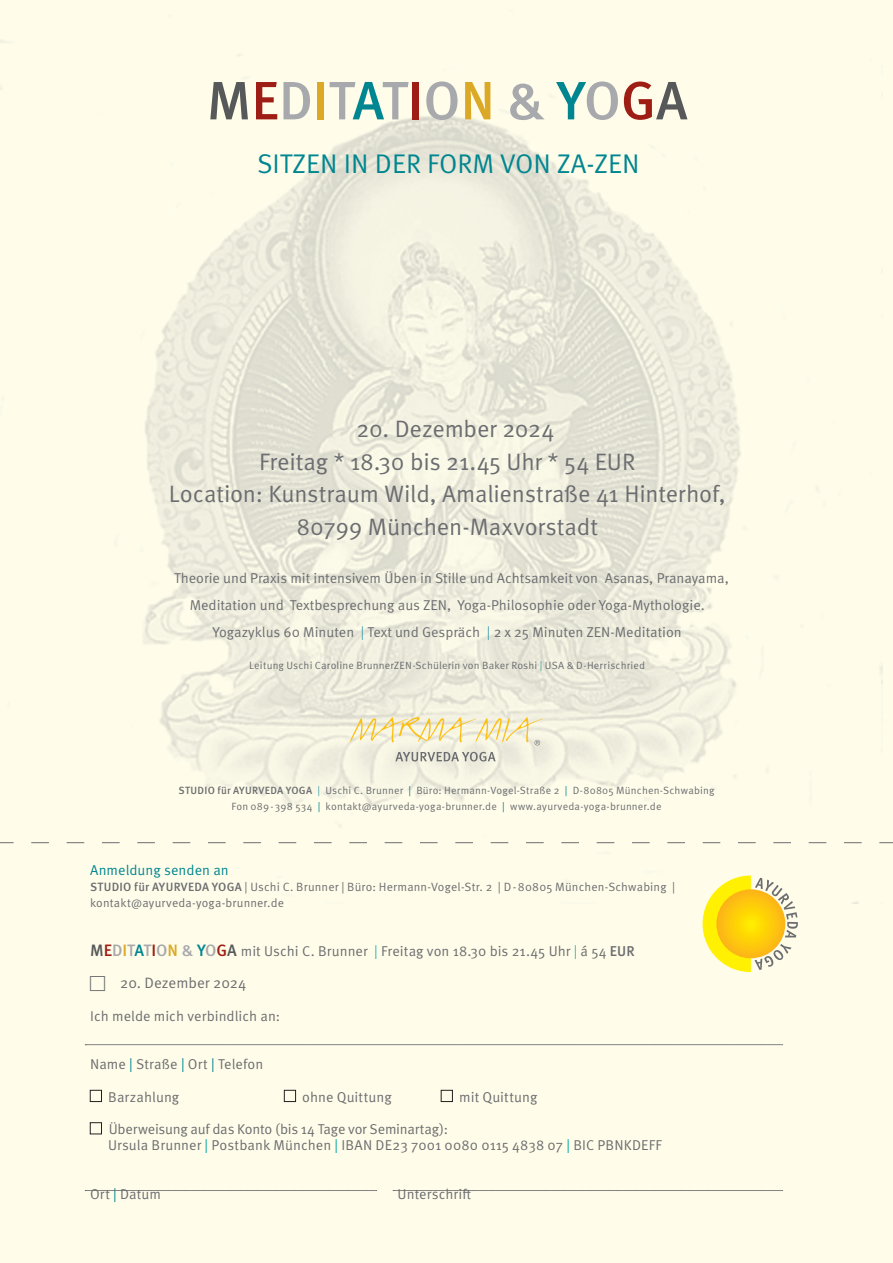
<style>
.page{position:relative;width:893px;height:1263px;background:#fff}
.page>*{position:absolute;margin:0;border:0;box-sizing:border-box;transform-origin:0 0}
.Block_Text{font:500 54px "Meta OT";color:#a8a9ad}
.Block_Text-2{font:27px "Meta OT Norm";color:#008690}
.Block_Text-3{font:23.7px/32.4px "Meta OT Norm";letter-spacing:-.01em;color:#6c6d70;text-align:center}
.Block_Text-4{font:15px "Meta OT Norm";color:#6c6d70}
.Block_Text-5{font:14.25px "Meta OT Norm";color:#6c6d70}
.Block_Text-6{font:14.25px "Meta OT Norm";color:#008690}
.Block_Text-7{font:12px/16.2px "Meta OT Norm";letter-spacing:.01em;color:#6c6d70}
.Block_Text-8{font:10.5px/16.2px "Meta OT Norm";letter-spacing:.015em;color:#6c6d70;text-align:center}
.s1{color:#57585a}
.s2{color:#9e1d14}
.s3{color:#dba926}
.s4{color:#008690}
.s5{color:#459fa9}
.s6{font-family:"Meta OT";font-weight:500}
.s7{font-family:"Meta OT";font-weight:500;font-size:16.5px;color:#57585a}
.s8{font-family:"Meta OT";font-weight:500;font-size:16.5px;color:#9e1d14}
.s9{font-family:"Meta OT";font-weight:500;font-size:16.5px;color:#a8a9ad}
.s10{font-family:"Meta OT";font-weight:500;font-size:16.5px;color:#dba926}
.s11{font-family:"Meta OT";font-weight:500;font-size:16.5px;color:#008690}
.s12{color:#22bcba}
.s13{color:#00a9a3}
</style>
<div class="page">
<div style="left:1px;top:1px;width:892px;height:1262px;background:#fffde9"></div>
<img style="left:1px;top:40px;width:882px;height:864px">
<div style="left:90px;top:1090px;width:12px;height:12px;border:1px solid #231f20"></div>
<div style="left:284px;top:1090px;width:12px;height:12px;border:1px solid #231f20"></div>
<div style="left:441px;top:1090px;width:12px;height:12px;border:1px solid #231f20"></div>
<div style="left:90px;top:1122px;width:12px;height:12px;border:1px solid #231f20"></div>
<svg style="left:85px;top:1190px;width:292px;height:1px"></svg>
<svg style="left:85px;top:1044px;width:698px;height:1px"></svg>
<svg style="left:0;top:842px;width:893px;height:1px"></svg>
<svg style="left:393px;top:1190px;width:390px;height:1px"></svg>
<svg style="left:395px;top:752px;width:101px;height:9px"></svg>
<svg style="left:350px;top:717px;width:193px;height:28px"></svg>
<svg style="left:703px;top:875px;width:95px;height:97px"></svg>
<p class="Block_Text" style="left:207px;top:67px;width:482px"><span class="s1">M</span><span class="s2">E</span>D<span class="s3">I</span>T<span class="s4">A</span>T<span class="s2">I</span>O<span class="s3">N</span> &amp; <span class="s4">Y</span>O<span class="s2">G</span><span class="s1">A</span></p>
<p class="Block_Text-2" style="left:257px;top:148px;width:384px">SITZEN IN DER FORM VON ZA-ZEN</p>
<p class="Block_Text-3" style="left:356px;top:413px;width:199px">20. Dezember 2024</p>
<p class="Block_Text-3" style="left:259px;top:446px;width:377px">Freitag * 18.30 bis 21.45 Uhr * 54 EUR</p>
<p class="Block_Text-3" style="left:169px;top:478px;width:558px">Location: Kunstraum Wild, Amalienstraße 41 Hinterhof,<br>80799 München-Maxvorstadt</p>
<p class="Block_Text-5" style="left:174px;top:570px;width:556px">Theorie und Praxis mit intensivem Üben in Stille und Achtsamkeit von Asanas, Pranayama,</p>
<p class="Block_Text-5" style="left:190px;top:597px;width:517px">Meditation und Textbesprechung aus ZEN, Yoga-Philosophie oder Yoga-Mythologie.</p>
<p class="Block_Text-5" style="left:213px;top:624px;width:471px">Yogazyklus 60 Minuten <span class="s5">|</span> Text und Gespräch <span class="s5">|</span> 2 x 25 Minuten ZEN-Meditation</p>
<p class="Block_Text-8" style="left:249px;top:657px;width:398px">Leitung Uschi Caroline BrunnerZEN-Schülerin von Baker Roshi <span class="s5">|</span> USA &amp; D-Herrischried</p>
<p class="Block_Text-8" style="left:178px;top:782px;width:538px"><span class="s6">STUDIO für AYURVEDA YOGA</span> <span class="s5">|</span> Uschi C. Brunner <span class="s4">|</span> Büro: Hermann-Vogel-Straße 2 <span class="s4">|</span> D-80805 München-Schwabing<br>Fon 089-398 534 <span class="s4">|</span> kontakt@ayurveda-yoga-brunner.de <span class="s4">|</span> www.ayurveda-yoga-brunner.de</p>
<p class="Block_Text-6" style="left:90px;top:861px;width:140px">Anmeldung senden an</p>
<p class="Block_Text-7" style="left:90px;top:879px;width:587px"><span class="s6">STUDIO für AYURVEDA YOGA</span> | Uschi C. Brunner | Büro: Hermann-Vogel-Str. 2 | D-80805 München-Schwabing | kontakt@ayurveda-yoga-brunner.de</p>
<p class="Block_Text-5" style="left:90px;top:942px;width:546px"><span class="s7">M</span><span class="s8">E</span><span class="s9">D</span><span class="s10">I</span><span class="s9">T</span><span class="s11">A</span><span class="s9">T</span><span class="s8">I</span><span class="s9">O</span><span class="s10">N</span> <span class="s9">&amp;</span> <span class="s11">Y</span><span class="s9">O</span><span class="s8">G</span><span class="s7">A</span> mit Uschi C. Brunner <span class="s12">|</span> Freitag von 18.30 bis 21.45 Uhr <span class="s12">|</span> á 54 <span class="s6">EUR</span></p>
<p class="Block_Text-4" style="left:120px;top:974px;width:128px">20. Dezember 2024</p>
<p class="Block_Text-5" style="left:90px;top:1007px;width:192px">Ich melde mich verbindlich an:</p>
<p class="Block_Text-5" style="left:90px;top:1056px;width:175px">Name <span class="s4">|</span> Straße <span class="s4">|</span> Ort <span class="s4">|</span> Telefon</p>
<p class="Block_Text-5" style="left:108px;top:1088px;width:72px">Barzahlung</p>
<p class="Block_Text-5" style="left:302px;top:1088px;width:91px">ohne Quittung</p>
<p class="Block_Text-5" style="left:459px;top:1088px;width:80px">mit Quittung</p>
<p class="Block_Text-5" style="left:109px;top:1120px;width:341px">Überweisung auf das Konto (bis 14 Tage vor Seminartag):</p>
<p class="Block_Text-5" style="left:108px;top:1137px;width:555px">Ursula Brunner <span class="s13">|</span> Postbank München <span class="s13">|</span> IBAN DE23 7001 0080 0115 4838 07 <span class="s13">|</span> BIC PBNKDEFF</p>
<p class="Block_Text-5" style="left:90px;top:1185px;width:73px">Ort <span class="s4">|</span> Datum</p>
<p class="Block_Text-5" style="left:398px;top:1185px;width:75px">Unterschrift</p>
</div>
